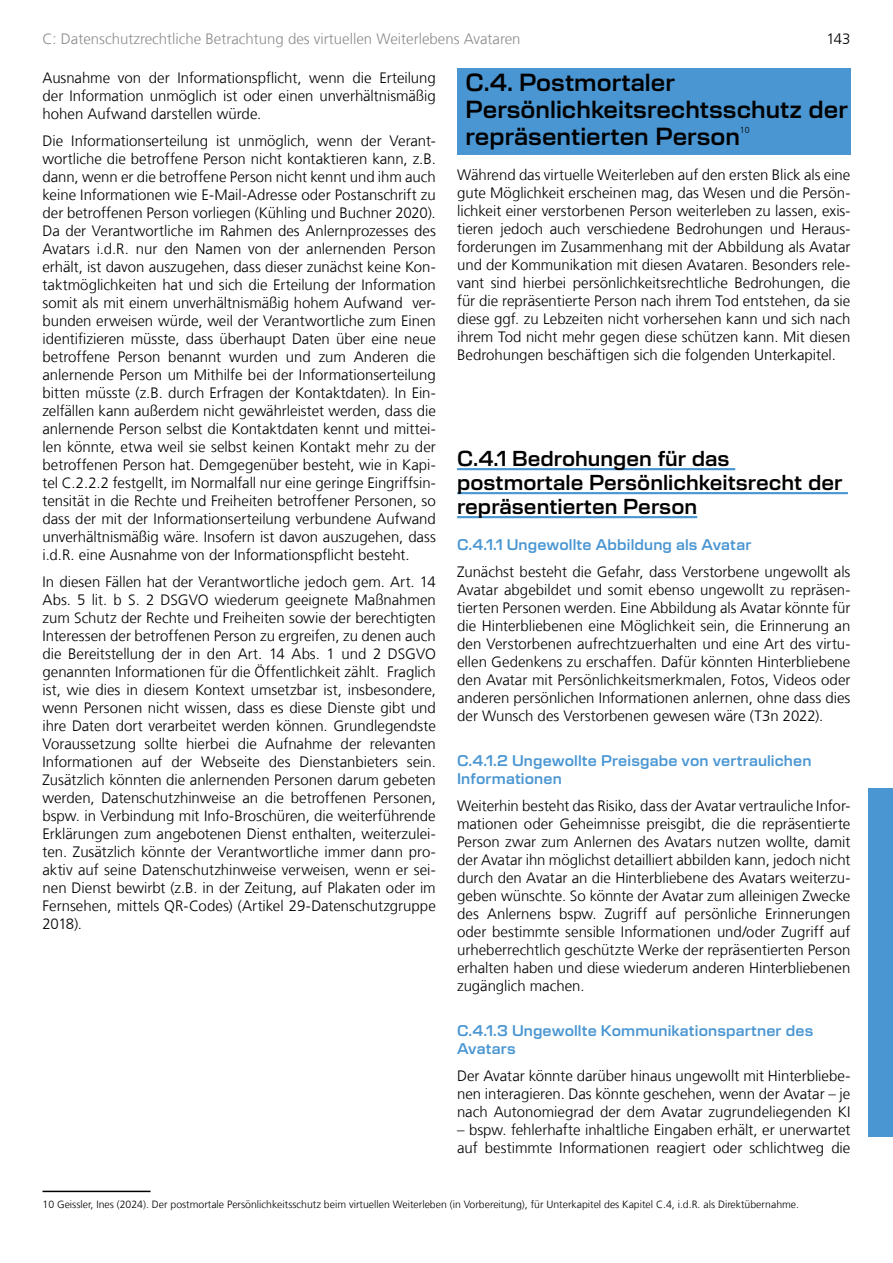
<style>
.page{position:relative;width:893px;height:1263px;background:#fff}
.page>*{position:absolute;margin:0;border:0;box-sizing:border-box;transform-origin:0 0}
.t1{font:600 24px/27px "New Science";color:#000}
.t2{font:600 21px/24px "New Science";color:#000}
.t3{font:300 15px/18px "Frutiger LT Com";color:#000;text-align:justify}
.t4{font:600 15px/18px "New Science";letter-spacing:.01em;color:#4a96d2}
.t5{font:300 15px "Frutiger LT Com";color:#8c8c8b}
.t6{font:300 10.5px "Frutiger LT Com";color:#000}
.t7{font:300 8.7px "Frutiger LT Com";color:#000}
</style>
<div class="page">
<div style="left:868px;top:788px;width:25px;height:348px;background:#4a96d2"></div>
<hr style="left:43px;top:1191px;width:108px;height:1px;background:#000">
<div style="left:457px;top:68px;width:393px;height:86px;background:#4a96d2"></div>
<hr style="left:457px;top:468px;width:278px;height:2px;background:#4a96d2">
<hr style="left:457px;top:492px;width:391px;height:2px;background:#4a96d2">
<hr style="left:457px;top:516px;width:240px;height:2px;background:#4a96d2">
<p class="t5" style="left:43px;top:30px;width:480px">C: Datenschutzrechtliche Betrachtung des virtuellen Weiterlebens Avataren</p>
<p class="t3" style="left:826px;top:30px;width:26px">143</p>
<p class="t3" style="left:43px;top:69px;width:395px">Ausnahme von der Informationspflicht, wenn die Erteilung der Information unmöglich ist oder einen unverhältnismäßig hohen Aufwand darstellen würde.</p>
<p class="t3" style="left:43px;top:132px;width:395px">Die Informationserteilung ist unmöglich, wenn der Verant&shy;wortliche die betroffene Person nicht kontaktieren kann, z.B. dann, wenn er die betroffene Person nicht kennt und ihm auch keine Informationen wie E-Mail-Adresse oder Postanschrift zu der betroffenen Person vorliegen (Kühling und Buchner 2020).<br>Da der Verantwortliche im Rahmen des Anlernprozesses des Avatars i.d.R. nur den Namen von der anlernenden Person erhält, ist davon auszugehen, dass dieser zunächst keine Kon&shy;taktmöglichkeiten hat und sich die Erteilung der Information somit als mit einem unverhältnismäßig hohem Aufwand ver&shy;bunden erweisen würde, weil der Verantwortliche zum Einen identifizieren müsste, dass überhaupt Daten über eine neue betroffene Person benannt wurden und zum Anderen die anlernende Person um Mithilfe bei der Informationserteilung bitten müsste (z.B. durch Erfragen der Kontaktdaten). In Ein&shy;zelfällen kann außerdem nicht gewährleistet werden, dass die anlernende Person selbst die Kontaktdaten kennt und mittei&shy;len könnte, etwa weil sie selbst keinen Kontakt mehr zu der betroffenen Person hat. Demgegenüber besteht, wie in Kapi&shy;tel C.2.2.2 festgellt, im Normalfall nur eine geringe Eingriffsin&shy;tensität in die Rechte und Freiheiten betroffener Personen, so dass der mit der Informationserteilung verbundene Aufwand unverhältnismäßig wäre. Insofern ist davon auszugehen, dass i.d.R. eine Ausnahme von der Informationspflicht besteht.</p>
<p class="t3" style="left:43px;top:573px;width:395px">In diesen Fällen hat der Verantwortliche jedoch gem. Art. 14<br>Abs. 5 lit. b S. 2 DSGVO wiederum geeignete Maßnahmen zum Schutz der Rechte und Freiheiten sowie der berechtigten Interessen der betroffenen Person zu ergreifen, zu denen auch die Bereitstellung der in den Art. 14 Abs. 1 und 2 DSGVO genannten Informationen für die Öffentlichkeit zählt. Fraglich ist, wie dies in diesem Kontext umsetzbar ist, insbesondere, wenn Personen nicht wissen, dass es diese Dienste gibt und ihre Daten dort verarbeitet werden können. Grundlegendste Voraussetzung sollte hierbei die Aufnahme der relevanten Informationen auf der Webseite des Dienstanbieters sein.<br>Zusätzlich könnten die anlernenden Personen darum gebeten werden, Datenschutzhinweise an die betroffenen Personen, bspw. in Verbindung mit Info-Broschüren, die weiterführende Erklärungen zum angebotenen Dienst enthalten, weiterzulei&shy;ten. Zusätzlich könnte der Verantwortliche immer dann pro&shy;aktiv auf seine Datenschutzhinweise verweisen, wenn er sei&shy;nen Dienst bewirbt (z.B. in der Zeitung, auf Plakaten oder im Fernsehen, mittels QR-Codes) (Artikel 29-Datenschutzgruppe 2018).</p>
<h1 class="t1" style="left:466px;top:67px;width:384px">C.4. Postmortaler<br>Persönlichkeitsrechtsschutz der repräsentierten Person</h1>
<p class="t7" style="left:740px;top:125px;width:11px">10</p>
<p class="t3" style="left:457px;top:166px;width:395px">Während das virtuelle Weiterleben auf den ersten Blick als eine gute Möglichkeit erscheinen mag, das Wesen und die Persön&shy;lichkeit einer verstorbenen Person weiterleben zu lassen, exis&shy;tieren jedoch auch verschiedene Bedrohungen und Heraus&shy;forderungen im Zusammenhang mit der Abbildung als Avatar und der Kommunikation mit diesen Avataren. Besonders rele&shy;vant sind hierbei persönlichkeitsrechtliche Bedrohungen, die für die repräsentierte Person nach ihrem Tod entstehen, da sie diese ggf. zu Lebzeiten nicht vorhersehen kann und sich nach ihrem Tod nicht mehr gegen diese schützen kann. Mit diesen Bedrohungen beschäftigen sich die folgenden Unterkapitel.</p>
<h2 class="t2" style="left:457px;top:445px;width:387px">C.4.1 Bedrohungen für das postmortale Persönlichkeitsrecht der repräsentierten Person</h2>
<p class="t4" style="left:457px;top:534px;width:296px">C.4.1.1 Ungewollte Abbildung als Avatar</p>
<p class="t3" style="left:457px;top:563px;width:395px">Zunächst besteht die Gefahr, dass Verstorbene ungewollt als Avatar abgebildet und somit ebenso ungewollt zu repräsen&shy;tierten Personen werden. Eine Abbildung als Avatar könnte für die Hinterbliebenen eine Möglichkeit sein, die Erinnerung an den Verstorbenen aufrechtzuerhalten und eine Art des virtu&shy;ellen Gedenkens zu erschaffen. Dafür könnten Hinterbliebene den Avatar mit Persönlichkeitsmerkmalen, Fotos, Videos oder anderen persönlichen Informationen anlernen, ohne dass dies der Wunsch des Verstorbenen gewesen wäre (T3n 2022).</p>
<p class="t4" style="left:457px;top:750px;width:356px">C.4.1.2 Ungewollte Preisgabe von vertraulichen<br>Informationen</p>
<p class="t3" style="left:457px;top:797px;width:395px">Weiterhin besteht das Risiko, dass der Avatar vertrauliche Infor&shy;mationen oder Geheimnisse preisgibt, die die repräsentierte Person zwar zum Anlernen des Avatars nutzen wollte, damit der Avatar ihn möglichst detailliert abbilden kann, jedoch nicht durch den Avatar an die Hinterbliebene des Avatars weiterzu&shy;geben wünschte. So könnte der Avatar zum alleinigen Zwecke des Anlernens bspw. Zugriff auf persönliche Erinnerungen oder bestimmte sensible Informationen und/oder Zugriff auf urheberrechtlich geschützte Werke der repräsentierten Person erhalten haben und diese wiederum anderen Hinterbliebenen zugänglich machen.</p>
<p class="t4" style="left:457px;top:1020px;width:358px">C.4.1.3 Ungewollte Kommunikationspartner des<br>Avatars</p>
<p class="t3" style="left:457px;top:1067px;width:395px">Der Avatar könnte darüber hinaus ungewollt mit Hinterbliebe&shy;nen interagieren. Das könnte geschehen, wenn der Avatar – je nach Autonomiegrad der dem Avatar zugrundeliegenden KI</p>
<p class="t3" style="left:457px;top:1121px;width:395px">– bspw. fehlerhafte inhaltliche Eingaben erhält, er unerwartet auf bestimmte Informationen reagiert oder schlichtweg die</p>
<p class="t6" style="left:43px;top:1199px;width:758px">10 Geissler, Ines (2024). Der postmortale Persönlichkeitsschutz beim virtuellen Weiterleben (in Vorbereitung), für Unterkapitel des Kapitel C.4, i.d.R. als Direktübernahme.</p>
</div>
